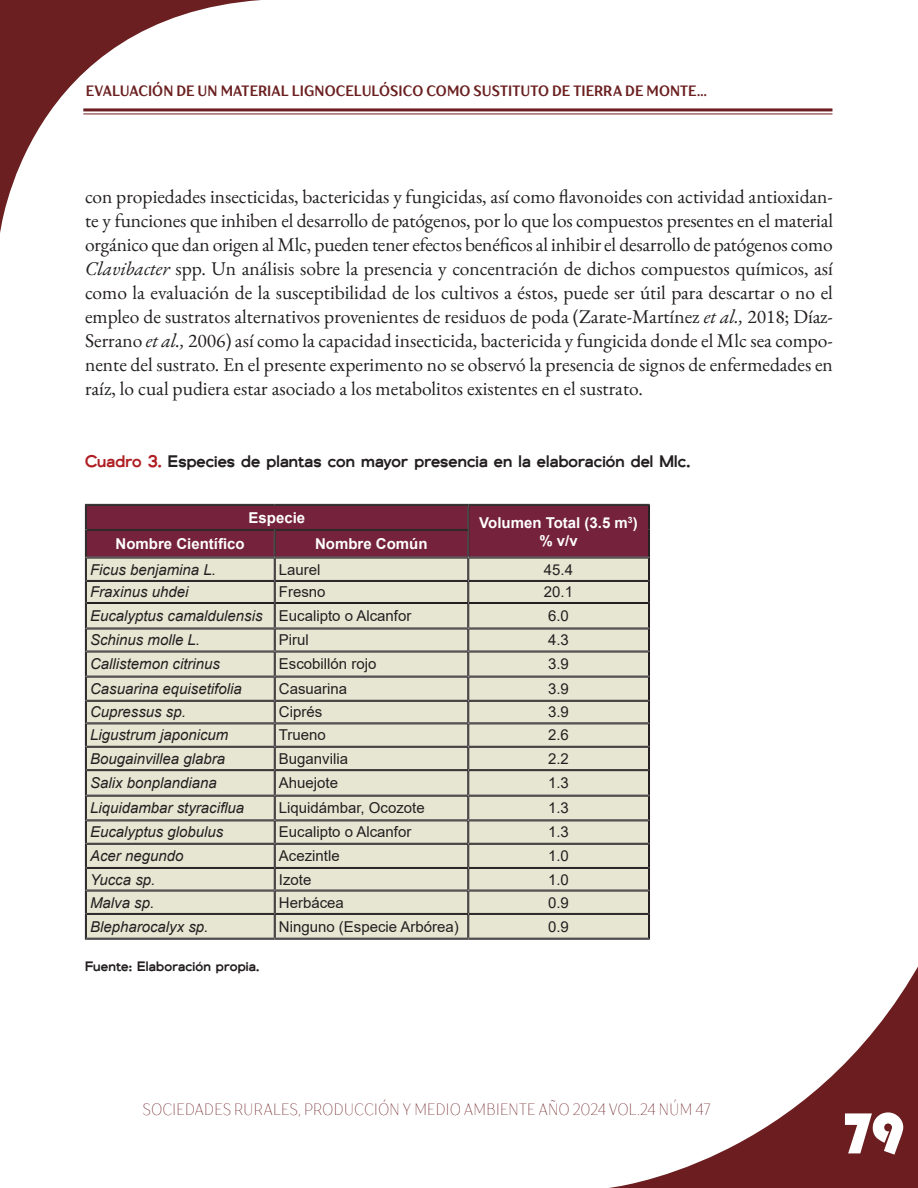
<style>
.page{position:relative;width:918px;height:1188px;background:#fff}
.page>*{position:absolute;margin:0;border:0;box-sizing:border-box;transform-origin:0 0}
.t1{font:60px "Bauhaus 93";color:#fff}
.cuerpo_de_texto{font:19.5px/24px "EB Garamond";color:#231f20;text-align:justify}
.titulo_cuadro{font:500 16.5px "Genova";letter-spacing:.005em;color:#231f20}
.t2{font:16.5px "TT Drugs Trl Cnd Thin SC850";letter-spacing:-.01em;color:#6a1b1f}
.t3{font:italic 15px "Arial";color:#231f20}
.t4{font:15px "Arial";color:#231f20}
.t5{font:700 15px "TT Drugs Trl Cnd";letter-spacing:.005em;color:#6b1f20}
.t6{font:700 15px "Arial";color:#fff}
.fuente_cuadro{font:500 13.5px "Genova";letter-spacing:.015em;color:#231f20}
.s1{font-style:italic}
.s2{color:#af1e22}
</style>
<div class="page">
<svg style="left:0;top:0;width:262px;height:233px"></svg>
<svg style="left:609px;top:966px;width:309px;height:222px"></svg>
<hr style="left:83px;top:108px;width:749px;height:3px;background:#6b1d1f">
<hr style="left:83px;top:113px;width:749px;height:1px;background:#6b1d1f">
<hr style="left:85px;top:504px;width:190px;height:1px;background:#231f20">
<hr style="left:275px;top:504px;width:193px;height:1px;background:#231f20">
<hr style="left:468px;top:504px;width:182px;height:1px;background:#231f20">
<svg style="left:85px;top:505px;width:565px;height:434px;background:#c9bfb3"></svg>
<hr style="left:86px;top:938px;width:189px;height:1px;background:#231f20">
<hr style="left:85px;top:939px;width:190px;height:1px;background:#231f20">
<hr style="left:275px;top:938px;width:193px;height:1px;background:#231f20">
<hr style="left:275px;top:939px;width:193px;height:1px;background:#231f20">
<hr style="left:469px;top:938px;width:180px;height:1px;background:#231f20">
<hr style="left:468px;top:939px;width:182px;height:1px;background:#231f20">
<p class="t5" style="left:86px;top:81px;width:623px">EVALUACIÓN DE UN MATERIAL LIGNOCELULÓSICO COMO SUSTITUTO DE TIERRA DE MONTE...</p>
<p class="cuerpo_de_texto" style="left:85px;top:184px;width:750px">con propiedades insecticidas, bactericidas y fungicidas, así como flavonoides con actividad antioxidan&shy;te y funciones que inhiben el desarrollo de patógenos, por lo que los compuestos presentes en el material orgánico que dan origen al Mlc, pueden tener efectos benéficos al inhibir el desarrollo de patógenos como <span class="s1">Clavibacter</span> spp. Un análisis sobre la presencia y concentración de dichos compuestos químicos, así como la evaluación de la susceptibilidad de los cultivos a éstos, puede ser útil para descartar o no el empleo de sustratos alternativos provenientes de residuos de poda (Zarate-Martínez <span class="s1">et al.,</span> 2018; Díaz-Serrano <span class="s1">et al.,</span> 2006) así como la capacidad insecticida, bactericida y fungicida donde el Mlc sea compo&shy;nente del sustrato. En el presente experimento no se observó la presencia de signos de enfermedades en raíz, lo cual pudiera estar asociado a los metabolitos existentes en el sustrato.</p>
<p class="titulo_cuadro" style="left:85px;top:451px;width:607px"><span class="s2">Cuadro 3.</span> Especies de plantas con mayor presencia en la elaboración del Mlc.</p>
<p class="t6" style="left:249px;top:507px;width:58px">Especie</p>
<p class="t6" style="left:479px;top:512px;width:160px">Volumen Total (3.5 m<sup>3</sup>)</p>
<p class="t6" style="left:116px;top:533px;width:131px">Nombre Científico</p>
<p class="t6" style="left:315px;top:533px;width:114px">Nombre Común</p>
<p class="t6" style="left:539px;top:530px;width:40px">% v/v</p>
<p class="t3" style="left:90px;top:560px;width:127px">Ficus benjamina L.</p>
<p class="t4" style="left:279px;top:559px;width:43px">Laurel</p>
<p class="t4" style="left:544px;top:559px;width:31px">45.4</p>
<p class="t3" style="left:90px;top:582px;width:100px">Fraxinus uhdei</p>
<p class="t4" style="left:279px;top:582px;width:48px">Fresno</p>
<p class="t4" style="left:544px;top:582px;width:31px">20.1</p>
<p class="t3" style="left:90px;top:606px;width:174px">Eucalyptus camaldulensis</p>
<p class="t4" style="left:279px;top:605px;width:134px">Eucalipto o Alcanfor</p>
<p class="t4" style="left:548px;top:605px;width:22px">6.0</p>
<p class="t3" style="left:90px;top:630px;width:112px">Schinus molle L.</p>
<p class="t4" style="left:279px;top:630px;width:31px">Pirul</p>
<p class="t4" style="left:548px;top:630px;width:22px">4.3</p>
<p class="t3" style="left:90px;top:654px;width:132px">Callistemon citrinus</p>
<p class="t4" style="left:279px;top:654px;width:99px">Escobillón rojo</p>
<p class="t4" style="left:548px;top:654px;width:22px">3.9</p>
<p class="t3" style="left:90px;top:679px;width:153px">Casuarina equisetifolia</p>
<p class="t4" style="left:279px;top:678px;width:70px">Casuarina</p>
<p class="t4" style="left:548px;top:678px;width:22px">3.9</p>
<p class="t3" style="left:90px;top:702px;width:97px">Cupressus sp.</p>
<p class="t4" style="left:279px;top:702px;width:45px">Ciprés</p>
<p class="t4" style="left:548px;top:702px;width:22px">3.9</p>
<p class="t3" style="left:90px;top:725px;width:140px">Ligustrum japonicum</p>
<p class="t4" style="left:279px;top:725px;width:48px">Trueno</p>
<p class="t4" style="left:548px;top:725px;width:22px">2.6</p>
<p class="t3" style="left:90px;top:749px;width:137px">Bougainvillea glabra</p>
<p class="t4" style="left:279px;top:748px;width:71px">Buganvilia</p>
<p class="t4" style="left:548px;top:748px;width:22px">2.2</p>
<p class="t3" style="left:90px;top:773px;width:128px">Salix bonplandiana</p>
<p class="t4" style="left:279px;top:773px;width:61px">Ahuejote</p>
<p class="t4" style="left:548px;top:773px;width:22px">1.3</p>
<p class="t3" style="left:90px;top:798px;width:156px">Liquidambar styraciflua</p>
<p class="t4" style="left:279px;top:798px;width:147px">Liquidámbar, Ocozote</p>
<p class="t4" style="left:548px;top:798px;width:22px">1.3</p>
<p class="t3" style="left:90px;top:822px;width:135px">Eucalyptus globulus</p>
<p class="t4" style="left:279px;top:822px;width:134px">Eucalipto o Alcanfor</p>
<p class="t4" style="left:548px;top:822px;width:22px">1.3</p>
<p class="t3" style="left:90px;top:846px;width:95px">Acer negundo</p>
<p class="t4" style="left:279px;top:846px;width:62px">Acezintle</p>
<p class="t4" style="left:548px;top:846px;width:22px">1.0</p>
<p class="t3" style="left:90px;top:870px;width:67px">Yucca sp.</p>
<p class="t4" style="left:279px;top:869px;width:34px">Izote</p>
<p class="t4" style="left:548px;top:869px;width:22px">1.0</p>
<p class="t3" style="left:90px;top:893px;width:66px">Malva sp.</p>
<p class="t4" style="left:279px;top:892px;width:67px">Herbácea</p>
<p class="t4" style="left:548px;top:892px;width:22px">0.9</p>
<p class="t3" style="left:90px;top:917px;width:120px">Blepharocalyx sp.</p>
<p class="t4" style="left:279px;top:916px;width:182px">Ninguno (Especie Arbórea)</p>
<p class="t4" style="left:548px;top:916px;width:22px">0.9</p>
<p class="fuente_cuadro" style="left:85px;top:958px;width:176px">Fuente: Elaboración propia.</p>
<p class="t2" style="left:143px;top:1099px;width:570px">SOCIEDADES RURALES, PRODUCCIÓN Y MEDIO AMBIENTE AÑO 2024 VOL.24 NÚM 47</p>
<h1 class="t1" style="left:841px;top:1099px;width:65px">79</h1>
</div>
